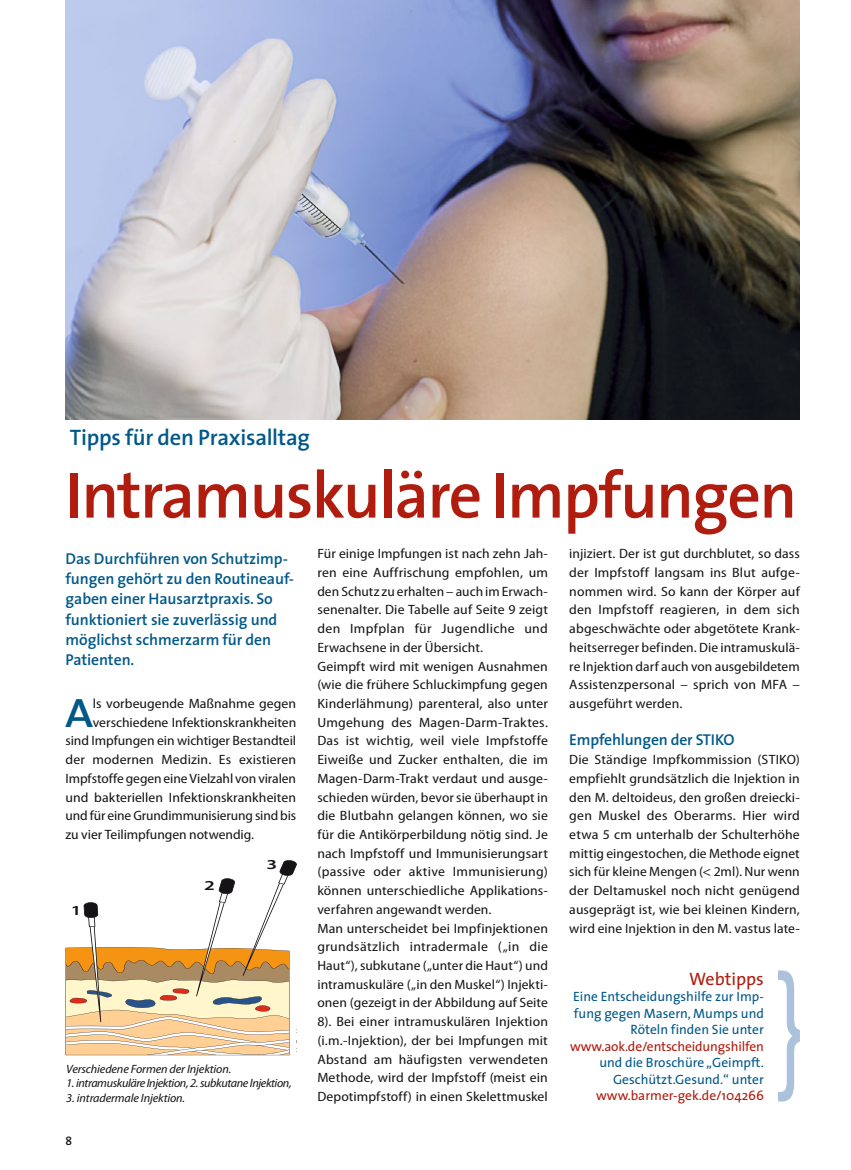
<style>
.page{position:relative;width:851px;height:1170px;background:#fff}
.page>*{position:absolute;margin:0;border:0;box-sizing:border-box;transform-origin:0 0}
.t1{font:600 66px "The Sans";letter-spacing:-.025em;color:#b01c0e}
.t2{font:600 41.25px "The Sans";color:#005889;scale:1.1 1}
.t3{font:600 22.5px "The Sans";letter-spacing:-.01em;color:#005889}
.t4{font:18px "The Sans";color:#b01c0e}
.t5{font:600 15.75px/20.2px "The Sans";letter-spacing:-.005em;color:#005889}
.t6{font:600 13.65px "Myriad Pro";color:#161316;scale:1.46 1}
.t7{font:semi-condensed 13.5px/18.8px "Myriad Pro";letter-spacing:.005em;color:#151616;scale:1.1 1}
.t8{font:semi-condensed 13.5px/18.8px "Myriad Pro";letter-spacing:.005em;color:#151616;text-align:justify;scale:1.11 1}
.t9{font:13.5px/16.5px "The Sans";color:#005889;text-align:right}
.t10{font:semi-condensed 13.5px "Myriad Pro";letter-spacing:.005em;color:#151616;scale:1.09 1}
.t11{font:13.5px "The Sans";letter-spacing:-.01em;color:#b01c0e}
.t12{font:italic semi-condensed 12px "Myriad Pro";letter-spacing:-.01em;color:#151616;scale:1.1 1}
.t13{font:italic semi-condensed 12px "Myriad Pro";letter-spacing:-.03em;color:#151616;scale:1.1 1}
.t14{font:600 12px "The Sans";color:#151616}
</style>
<div class="page">
<img style="left:65px;top:0;width:734px;height:420px">
<svg style="left:778px;top:970px;width:21px;height:131px"></svg>
<svg style="left:65px;top:860px;width:231px;height:196px"></svg>
<h3 class="t3" style="left:70px;top:427px;width:242px">Tipps für den Praxisalltag</h3>
<h1 class="t1" style="left:65px;top:468px;width:733px">Intramuskuläre Impfungen</h1>
<p class="t5" style="left:65px;top:549px;width:230px">Das Durchführen von Schutzimp&shy;fungen gehört zu den Routineauf&shy;gaben einer Hausarztpraxis. So funktioniert sie zuverlässig und möglichst schmerzarm für den<br>Patienten.</p>
<p class="t7" style="left:317px;top:545px;width:211px">Für einige Impfungen ist nach zehn Jah&shy;ren eine Auffrischung empfohlen, um den Schutz zu erhalten – auch im Erwach&shy;senenalter. Die Tabelle auf Seite 9 zeigt den Impfplan für Jugendliche und Erwachsene in der Übersicht.<br>Geimpft wird mit wenigen Ausnahmen (wie die frühere Schluckimpfung gegen Kinderlähmung) parenteral, also unter Umgehung des Magen-Darm-Traktes.<br>Das ist wichtig, weil viele Impfstoffe Eiweiße und Zucker enthalten, die im Magen-Darm-Trakt verdaut und ausge&shy;schieden würden, bevor sie überhaupt in die Blutbahn gelangen können, wo sie für die Antikörperbildung nötig sind. Je nach Impfstoff und Immunisierungsart (passive oder aktive Immunisierung) können unterschiedliche Applikations&shy;verfahren angewandt werden.<br>Man unterscheidet bei Impfinjektionen grundsätzlich intradermale („in die Haut“), subkutane („unter die Haut“) und intramuskuläre („in den Muskel“) Injekti&shy;onen (gezeigt in der Abbildung auf Seite 8). Bei einer intramuskulären Injektion (i.m.-Injektion), der bei Impfungen mit Abstand am häufigsten verwendeten Methode, wird der Impfstoff (meist ein Depotimpfstoff) in einen Skelettmuskel</p>
<p class="t7" style="left:569px;top:545px;width:211px;text-align:justify">injiziert. Der ist gut durchblutet, so dass der Impfstoff langsam ins Blut aufge&shy;nommen wird. So kann der Körper auf den Impfstoff reagieren, in dem sich abgeschwächte oder abgetötete Krank&shy;heitserreger befinden. Die intramuskulä&shy;re Injektion darf auch von ausgebildetem Assistenzpersonal – sprich von MFA – ausgeführt werden.</p>
<h2 class="t2" style="left:65px;top:695px;width:27px">A</h2>
<p class="t8" style="left:93px;top:695px;width:184px">ls vorbeugende Maßnahme gegen</p>
<p class="t7" style="left:93px;top:713px;width:186px">verschiedene Infektionskrankheiten</p>
<p class="t7" style="left:65px;top:732px;width:211px">sind Impfungen ein wichtiger Bestandteil</p>
<p class="t8" style="left:65px;top:751px;width:209px">der modernen Medizin. Es existieren</p>
<p class="t10" style="left:65px;top:773px;width:213px">Impfstoffe gegen eine Vielzahl von viralen</p>
<p class="t8" style="left:65px;top:788px;width:209px">und bakteriellen Infektionskrankheiten</p>
<p class="t10" style="left:65px;top:810px;width:213px">und für eine Grundimmunisierung sind bis</p>
<p class="t7" style="left:65px;top:826px;width:173px">zu vier Teilimpfungen notwendig.</p>
<p class="t5" style="left:569px;top:731px;width:167px">Empfehlungen der STIKO</p>
<p class="t8" style="left:569px;top:751px;width:209px">Die Ständige Impfkommission (STIKO) empfiehlt grundsätzlich die Injektion in den M. deltoideus, den großen dreiecki&shy;gen Muskel des Oberarms. Hier wird etwa 5 cm unterhalb der Schulterhöhe mittig eingestochen, die Methode eignet sich für kleine Mengen (&lt; 2ml). Nur wenn der Deltamuskel noch nicht genügend ausgeprägt ist, wie bei kleinen Kindern, wird eine Injektion in den M. vastus late-</p>
<p class="t6" style="left:266px;top:859px;width:9px">3</p>
<p class="t6" style="left:204px;top:879px;width:9px">2</p>
<p class="t6" style="left:71px;top:905px;width:9px">1</p>
<h3 class="t4" style="left:689px;top:971px;width:76px">Webtipps</h3>
<p class="t9" style="left:573px;top:989px;width:192px">Eine Entscheidungshilfe zur Imp&shy;fung gegen Masern, Mumps und<br>Röteln finden Sie unter</p>
<p class="t11" style="left:570px;top:1040px;width:195px">www.aok.de/entscheidungshilfen</p>
<p class="t9" style="left:599px;top:1055px;width:166px">und die Broschüre „Geimpft.<br>Geschützt.Gesund.“ unter</p>
<p class="t11" style="left:596px;top:1090px;width:169px">www.barmer-gek.de/104266</p>
<p class="t12" style="left:66px;top:1064px;width:152px">Verschiedene Formen der Injektion.</p>
<p class="t13" style="left:66px;top:1078px;width:206px">1. intramuskuläre Injektion, 2. subkutane Injektion,</p>
<p class="t12" style="left:66px;top:1092px;width:110px">3. intradermale Injektion.</p>
<p class="t14" style="left:65px;top:1135px;width:8px">8</p>
</div>
